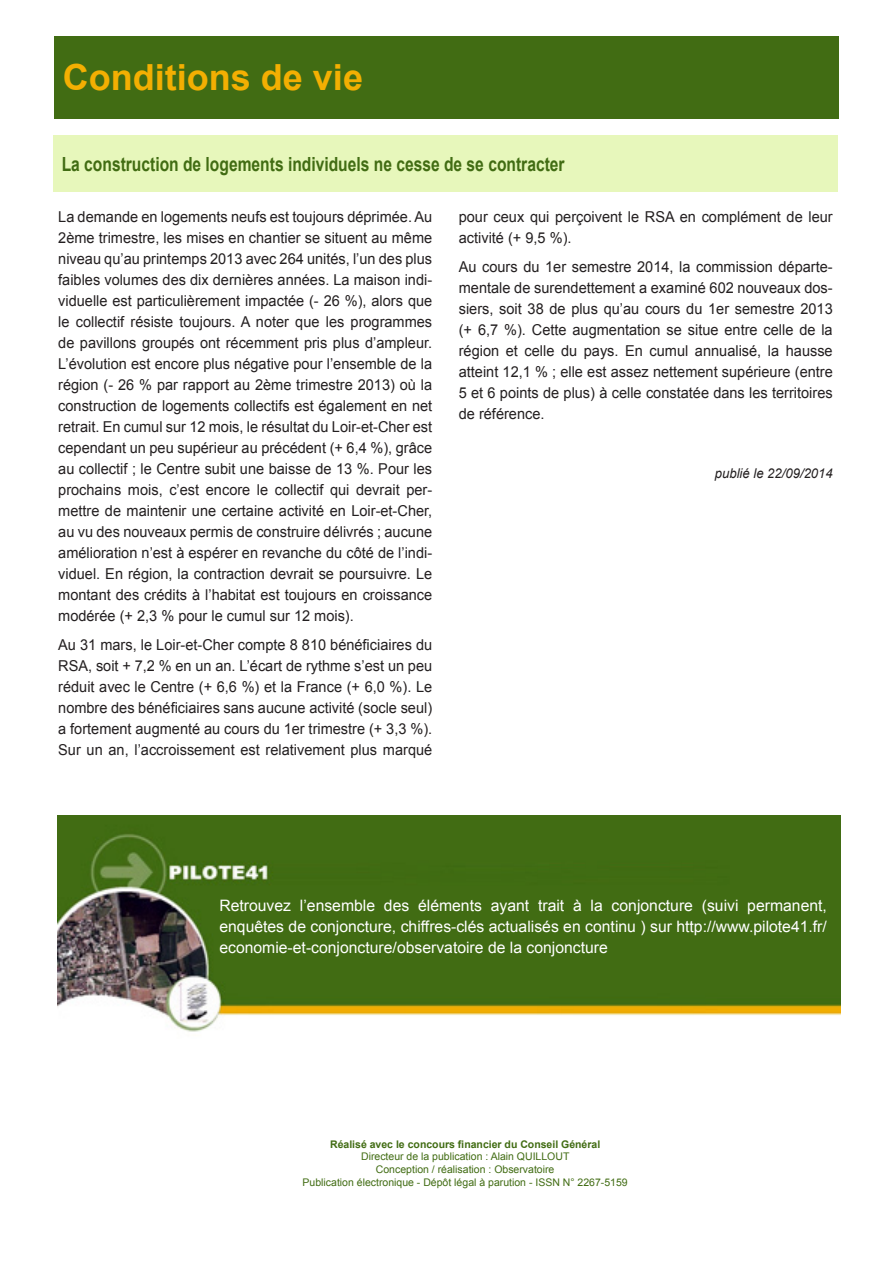
<style>
.page{position:relative;width:893px;height:1263px;background:#fff}
.page>*{position:absolute;margin:0;border:0;box-sizing:border-box;transform-origin:0 0}
.t1{font:700 36px "Arial";color:#f3af02}
.t2{font:700 19.5px "Arial";color:#416c13;scale:.8 1}
.t3{font:15.75px/21px "Arial";color:#fff;text-align:justify}
.t4{font:15px/21px "Arial";color:#231f20;text-align:justify}
.t5{font:italic 13.5px "Arial";color:#231f20}
.t6{font:10.5px "Arial";color:#416c13}
.t7{font:700 10.5px "Arial";color:#416c13}
</style>
<div class="page">
<div style="left:54px;top:36px;width:785px;height:82px;background:#416c13"></div>
<div style="left:53px;top:135px;width:785px;height:57px;background:#e7f7bb"></div>
<img style="left:57px;top:815px;width:783px;height:217px">
<p class="t1" style="left:63px;top:54px;width:302px">Conditions de vie</p>
<p class="t2" style="left:62px;top:151px;width:630px">La construction de logements individuels ne cesse de se contracter</p>
<p class="t4" style="left:58px;top:206px;width:375px">La demande en logements neufs est toujours déprimée. Au 2ème trimestre, les mises en chantier se situent au même niveau qu’au printemps 2013 avec 264 unités, l’un des plus faibles volumes des dix dernières années. La maison indi&shy;viduelle est particulièrement impactée (- 26 %), alors que le collectif résiste toujours. A noter que les programmes de pavillons groupés ont récemment pris plus d’ampleur.<br>L’évolution est encore plus négative pour l’ensemble de la région (- 26 % par rapport au 2ème trimestre 2013) où la construction de logements collectifs est également en net retrait. En cumul sur 12 mois, le résultat du Loir-et-Cher est cependant un peu supérieur au précédent (+ 6,4 %), grâce au collectif ; le Centre subit une baisse de 13 %. Pour les prochains mois, c’est encore le collectif qui devrait per&shy;mettre de maintenir une certaine activité en Loir-et-Cher, au vu des nouveaux permis de construire délivrés ; aucune amélioration n’est à espérer en revanche du côté de l’indi&shy;viduel. En région, la contraction devrait se poursuivre. Le montant des crédits à l’habitat est toujours en croissance modérée (+ 2,3 % pour le cumul sur 12 mois).</p>
<p class="t4" style="left:58px;top:634px;width:375px">Au 31 mars, le Loir-et-Cher compte 8 810 bénéficiaires du RSA, soit + 7,2 % en un an. L’écart de rythme s’est un peu réduit avec le Centre (+ 6,6 %) et la France (+ 6,0 %). Le nombre des bénéficiaires sans aucune activité (socle seul) a fortement augmenté au cours du 1er trimestre (+ 3,3 %).<br>Sur un an, l’accroissement est relativement plus marqué</p>
<p class="t4" style="left:459px;top:206px;width:375px">pour ceux qui perçoivent le RSA en complément de leur activité (+ 9,5 %).</p>
<p class="t4" style="left:459px;top:256px;width:376px">Au cours du 1er semestre 2014, la commission départe&shy;mentale de surendettement a examiné 602 nouveaux dos&shy;siers, soit 38 de plus qu’au cours du 1er semestre 2013 (+ 6,7 %). Cette augmentation se situe entre celle de la région et celle du pays. En cumul annualisé, la hausse atteint 12,1 % ; elle est assez nettement supérieure (entre 5 et 6 points de plus) à celle constatée dans les territoires de référence.</p>
<p class="t5" style="left:715px;top:465px;width:119px">publié le 22/09/2014</p>
<p class="t3" style="left:219px;top:895px;width:609px">Retrouvez l’ensemble des éléments ayant trait à la conjoncture (suivi permanent, enquêtes de conjoncture, chiffres-clés actualisés en continu ) sur http://www.pilote41.fr/ economie-et-conjoncture/observatoire de la conjoncture</p>
<p class="t7" style="left:330px;top:1137px;width:272px">Réalisé avec le concours financier du Conseil Général</p>
<p class="t6" style="left:361px;top:1150px;width:210px">Directeur de la publication : Alain QUILLOUT</p>
<p class="t6" style="left:376px;top:1162px;width:180px">Conception / réalisation : Observatoire</p>
<p class="t6" style="left:303px;top:1175px;width:327px">Publication électronique - Dépôt légal à parution - ISSN N° 2267-5159</p>
</div>
